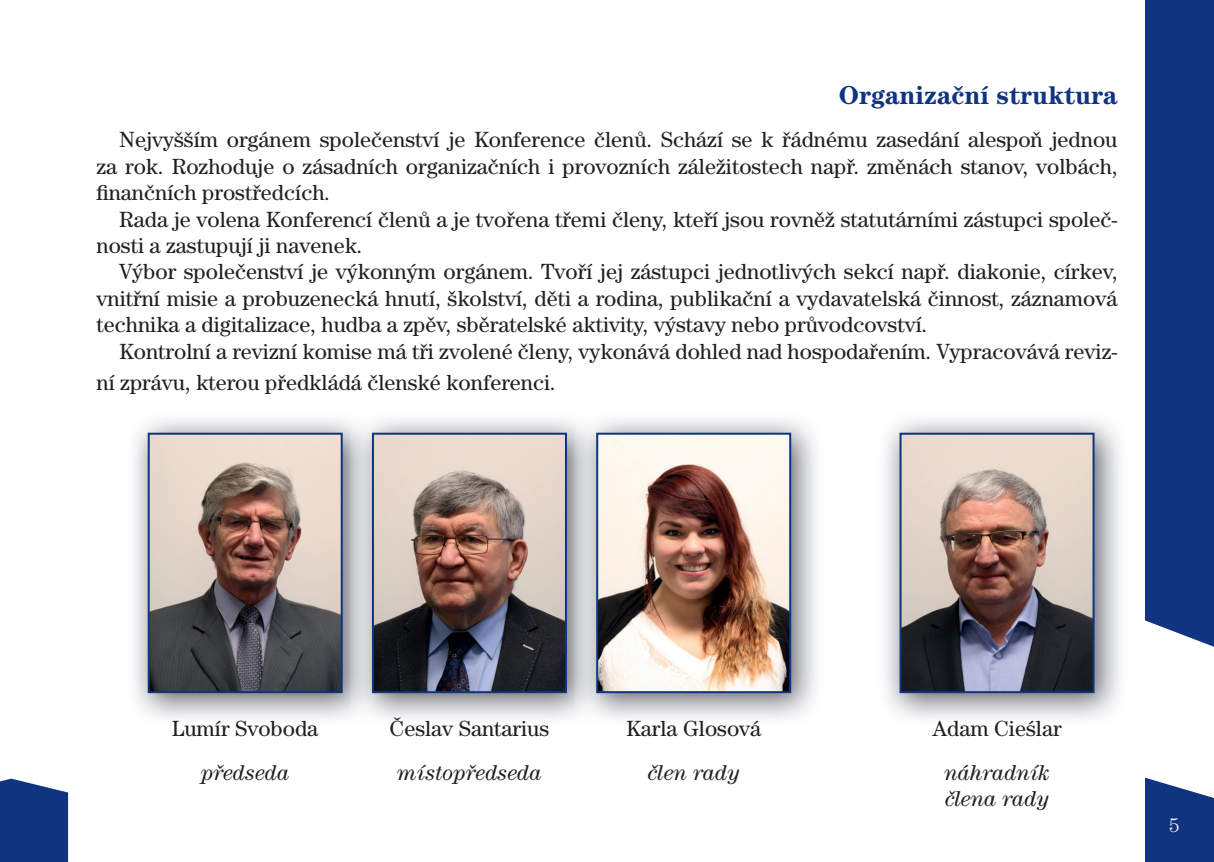
<style>
.page{position:relative;width:1214px;height:862px;background:#fff}
.page>*{position:absolute;margin:0;border:0;box-sizing:border-box;transform-origin:0 0}
.t1{font:700 26px "Century CE";color:#10347f}
.t2{font:22px/26.4px "Century CE";color:#231f20;text-align:justify}
.t3{font:italic 22px/26.4px "Century CE";color:#231f20}
.t4{font:300 20px "Century CE";color:#fff}
</style>
<div class="page">
<svg style="left:0;top:778px;width:68px;height:84px"></svg>
<div style="left:1145px;top:0;width:68px;height:862px;background:#10347f"></div>
<svg style="left:1145px;top:620px;width:68px;height:178px"></svg>
<img style="left:134px;top:419px;width:217px;height:300px">
<img style="left:151px;top:436px;width:189px;height:254px">
<div style="left:148px;top:433px;width:195px;height:260px;border:2px solid #10347f"></div>
<img style="left:885px;top:419px;width:235px;height:300px">
<img style="left:902px;top:436px;width:189px;height:254px">
<div style="left:899px;top:433px;width:195px;height:260px;border:2px solid #10347f"></div>
<img style="left:351px;top:418px;width:24px;height:302px">
<img style="left:375px;top:436px;width:189px;height:254px">
<div style="left:372px;top:433px;width:195px;height:260px;border:2px solid #10347f"></div>
<img style="left:599px;top:419px;width:217px;height:300px">
<img style="left:599px;top:436px;width:189px;height:254px">
<div style="left:596px;top:433px;width:195px;height:260px;border:2px solid #10347f"></div>
<p class="t1" style="left:838px;top:80px;width:280px">Organizační struktura</p>
<p class="t2" style="left:96px;top:126px;width:1022px;text-indent:23px">Nejvyšším orgánem společenství je Konference členů. Schází se k řádnému zasedání alespoň jednou za rok. Rozhoduje o zásadních organizačních i provozních záležitostech např. změnách stanov, volbách, finančních prostředcích.</p>
<p class="t2" style="left:96px;top:205px;width:1022px;text-indent:23px">Rada je volena Konferencí členů a je tvořena třemi členy, kteří jsou rovněž statutárními zástupci společ&shy;nosti a zastupují ji navenek.</p>
<p class="t2" style="left:96px;top:258px;width:1022px;text-indent:23px">Výbor společenství je výkonným orgánem. Tvoří jej zástupci jednotlivých sekcí např. diakonie, církev, vnitřní misie a probuzenecká hnutí, školství, děti a rodina, publikační a vydavatelská činnost, záznamová technika a digitalizace, hudba a zpěv, sběratelské aktivity, výstavy nebo průvodcovství.</p>
<p class="t2" style="left:96px;top:335px;width:1022px;line-height:31.2px;text-indent:23px">Kontrolní a revizní komise má tři zvolené členy, vykonává dohled nad hospodařením. Vypracovává reviz&shy;ní zprávu, kterou předkládá členské konferenci.</p>
<p class="t2" style="left:172px;top:715px;width:148px">Lumír Svoboda</p>
<p class="t3" style="left:201px;top:758px;width:89px">předseda</p>
<p class="t2" style="left:389px;top:715px;width:161px">Česlav Santarius</p>
<p class="t3" style="left:397px;top:758px;width:146px">místopředseda</p>
<p class="t2" style="left:626px;top:715px;width:137px">Karla Glosová</p>
<p class="t3" style="left:647px;top:758px;width:93px">člen rady</p>
<p class="t2" style="left:932px;top:715px;width:130px">Adam Cieślar</p>
<p class="t3" style="left:944px;top:758px;width:107px">náhradník člena rady</p>
<p class="t4" style="left:1168px;top:814px;width:12px">5</p>
</div>
